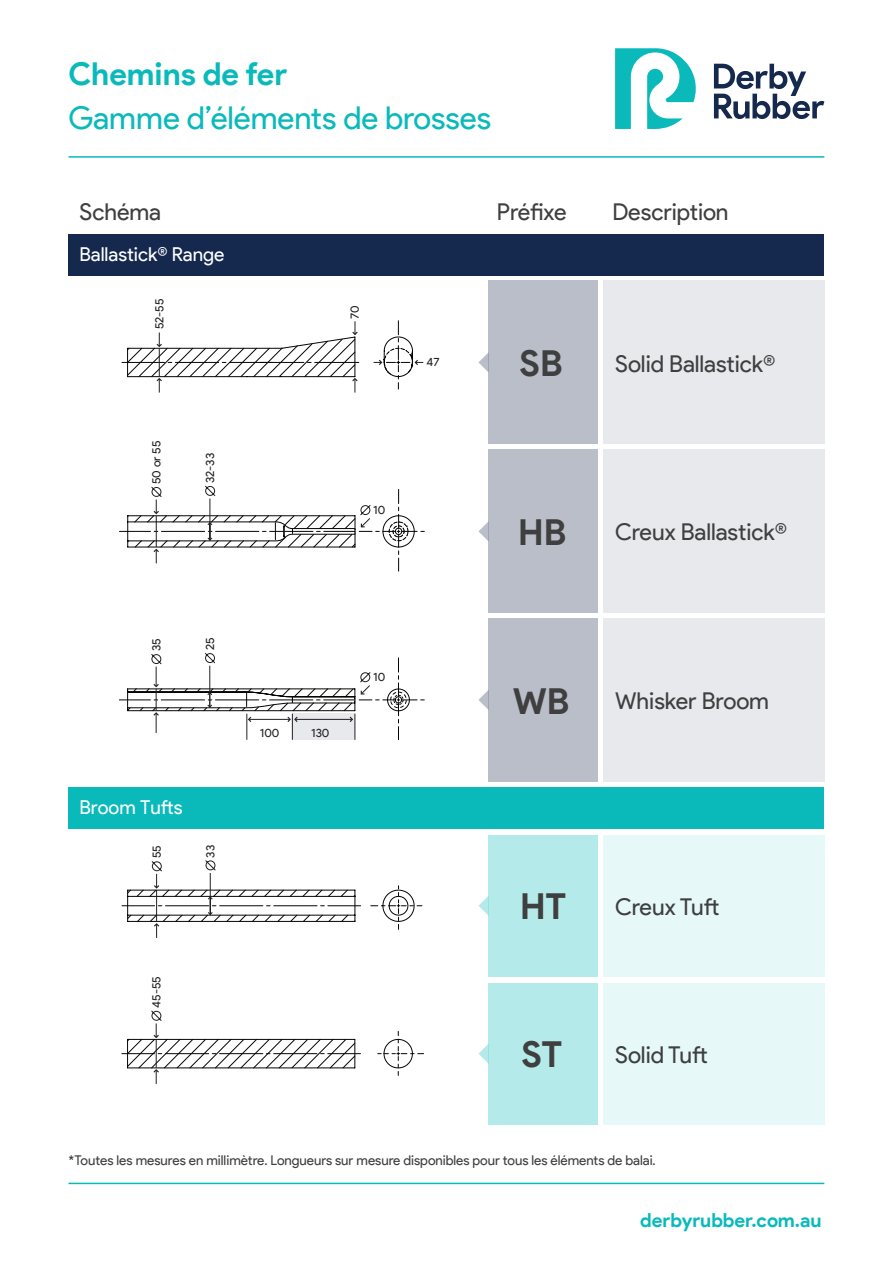
<style>
.page{position:relative;width:893px;height:1263px;background:#fff}
.page>*{position:absolute;margin:0;border:0;box-sizing:border-box;transform-origin:0 0}
.t1{font:700 35.7px "Product Sans";color:#3f3f3f}
.t2{font:31.5px "Product Sans";color:#0ababb}
.t3{font:700 31.5px "Product Sans";color:#0ababb}
.t4{font:23.25px "Product Sans";color:#3f3f3f}
.t5{font:700 19.35px "Product Sans";color:#0ababb}
.t6{font:19.2px "Product Sans";color:#fff}
.t7{font:13.5px "Product Sans";color:#3f3f3f}
.t8{font:11.85px "Product Sans";color:#231f20}
</style>
<div class="page">
<hr style="left:68px;top:156px;width:756px;height:2px;background:#0ababb">
<div style="left:489px;top:835px;width:109px;height:141px;background:#b5eaea"></div>
<div style="left:603px;top:835px;width:221px;height:141px;background:#e6f8f8"></div>
<div style="left:489px;top:983px;width:109px;height:141px;background:#b5eaea"></div>
<div style="left:603px;top:983px;width:221px;height:141px;background:#e6f8f8"></div>
<div style="left:489px;top:281px;width:109px;height:163px;background:#b9bec9"></div>
<div style="left:603px;top:281px;width:221px;height:163px;background:#e8e9ed"></div>
<div style="left:489px;top:450px;width:109px;height:163px;background:#b9bec9"></div>
<div style="left:603px;top:450px;width:221px;height:163px;background:#e8e9ed"></div>
<div style="left:68px;top:787px;width:756px;height:42px;background:#0ababb"></div>
<div style="left:68px;top:234px;width:756px;height:41px;background:#15284d"></div>
<div style="left:489px;top:618px;width:109px;height:164px;background:#b9bec9"></div>
<div style="left:603px;top:618px;width:221px;height:164px;background:#e8e9ed"></div>
<hr style="left:68px;top:1183px;width:756px;height:1px;background:#0ababb">
<svg style="left:714px;top:64px;width:110px;height:55px"></svg>
<svg style="left:615px;top:48px;width:81px;height:81px"></svg>
<hr style="left:122px;top:905px;width:33px;height:1px;background:#050504">
<svg style="left:127px;top:860px;width:295px;height:78px"></svg>
<hr style="left:122px;top:1053px;width:33px;height:1px;background:#050504">
<svg style="left:127px;top:1010px;width:297px;height:74px"></svg>
<hr style="left:122px;top:362px;width:43px;height:1px;background:#050504">
<svg style="left:127px;top:321px;width:232px;height:72px"></svg>
<svg style="left:374px;top:321px;width:49px;height:68px"></svg>
<hr style="left:119px;top:531px;width:32px;height:1px;background:#050504">
<svg style="left:127px;top:485px;width:297px;height:86px"></svg>
<hr style="left:119px;top:700px;width:31px;height:1px;background:#050504">
<svg style="left:127px;top:653px;width:297px;height:87px"></svg>
<svg style="left:478px;top:896px;width:11px;height:20px"></svg>
<svg style="left:478px;top:1043px;width:11px;height:21px"></svg>
<svg style="left:478px;top:352px;width:11px;height:21px"></svg>
<svg style="left:478px;top:521px;width:11px;height:20px"></svg>
<svg style="left:478px;top:690px;width:11px;height:20px"></svg>
<h2 class="t3" style="left:68px;top:55px;width:220px">Chemins de fer</h2>
<h2 class="t2" style="left:68px;top:100px;width:424px">Gamme d’éléments de brosses</h2>
<p class="t4" style="left:80px;top:199px;width:83px">Schéma</p>
<p class="t4" style="left:497px;top:199px;width:71px">Préfixe</p>
<p class="t4" style="left:612px;top:199px;width:118px">Description</p>
<p class="t6" style="left:80px;top:244px;width:147px">Ballastick® Range</p>
<p class="t8" style="left:153px;top:329px;width:32px;rotate:-90deg">52-55</p>
<p class="t8" style="left:348px;top:319px;width:15px;rotate:-90deg">70</p>
<p class="t8" style="left:150px;top:484px;width:45px;rotate:-90deg">50 or 55</p>
<p class="t8" style="left:203px;top:483px;width:32px;rotate:-90deg">32-33</p>
<p class="t8" style="left:373px;top:503px;width:14px">10</p>
<p class="t8" style="left:426px;top:356px;width:15px">47</p>
<p class="t8" style="left:150px;top:651px;width:14px;rotate:-90deg">35</p>
<p class="t8" style="left:203px;top:650px;width:14px;rotate:-90deg">25</p>
<p class="t6" style="left:80px;top:796px;width:104px">Broom Tufts</p>
<p class="t8" style="left:150px;top:858px;width:15px;rotate:-90deg">55</p>
<p class="t8" style="left:204px;top:857px;width:14px;rotate:-90deg">33</p>
<p class="t8" style="left:260px;top:726px;width:21px">100</p>
<p class="t8" style="left:311px;top:726px;width:20px">130</p>
<p class="t8" style="left:373px;top:670px;width:14px">10</p>
<p class="t8" style="left:150px;top:1008px;width:33px;rotate:-90deg">45-55</p>
<h1 class="t1" style="left:519px;top:341px;width:45px">SB</h1>
<p class="t4" style="left:615px;top:350px;width:162px">Solid Ballastick®</p>
<h1 class="t1" style="left:518px;top:510px;width:50px">HB</h1>
<p class="t4" style="left:615px;top:519px;width:173px">Creux Ballastick®</p>
<h1 class="t1" style="left:513px;top:679px;width:58px">WB</h1>
<p class="t4" style="left:615px;top:688px;width:155px">Whisker Broom</p>
<h1 class="t1" style="left:520px;top:885px;width:48px">HT</h1>
<p class="t4" style="left:615px;top:894px;width:106px">Creux Tuft</p>
<h1 class="t1" style="left:521px;top:1033px;width:43px">ST</h1>
<p class="t4" style="left:615px;top:1042px;width:94px">Solid Tuft</p>
<p class="t7" style="left:68px;top:1153px;width:589px">*Toutes les mesures en millimètre. Longueurs sur mesure disponibles pour tous les éléments de balai.</p>
<p class="t5" style="left:640px;top:1208px;width:183px">derbyrubber.com.au</p>
</div>
